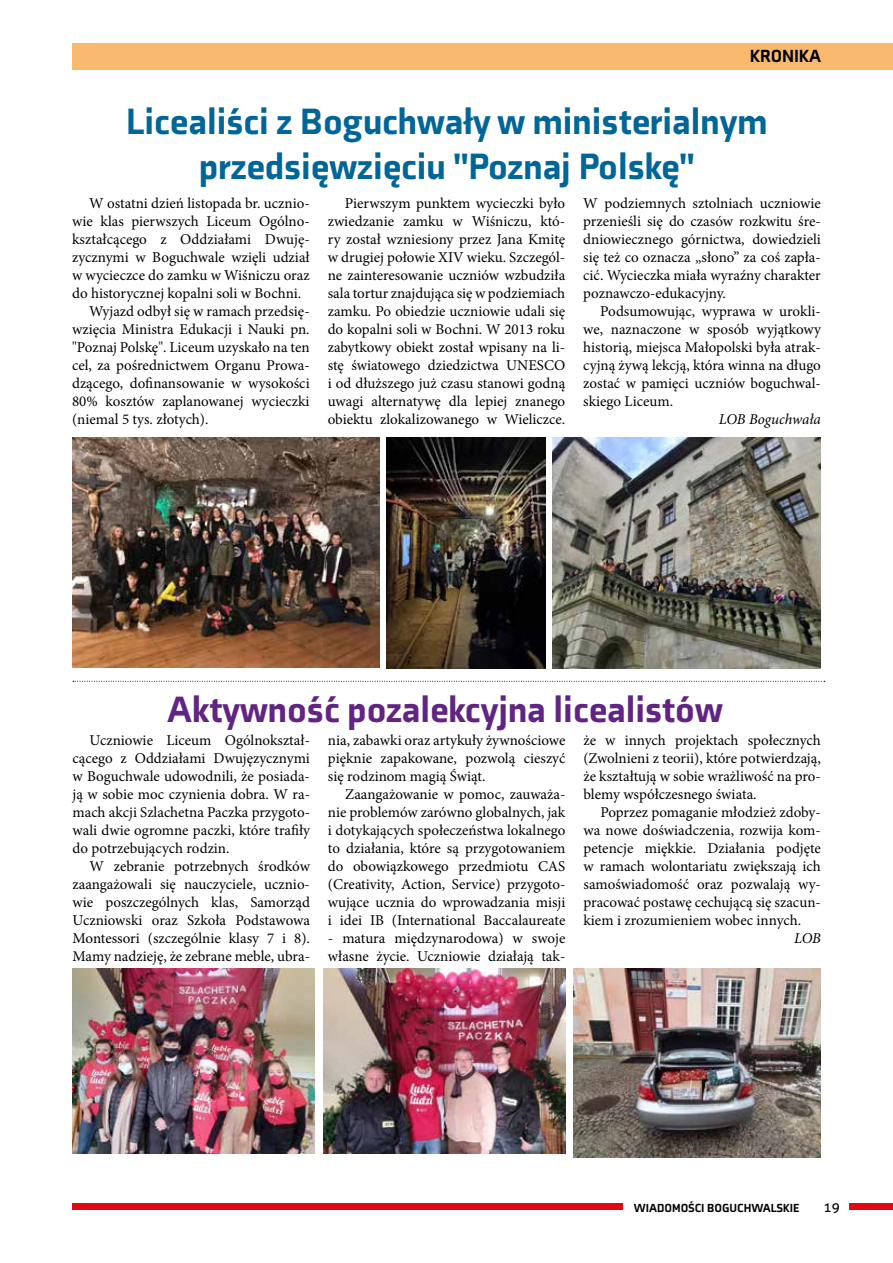
<style>
.page{position:relative;width:893px;height:1263px;background:#fff}
.page>*{position:absolute;margin:0;border:0;box-sizing:border-box;transform-origin:0 0}
.t1{font:900 37.5px/45px "Axia";color:#006697;text-align:center}
.t2{font:900 37.5px "Axia";color:#622483}
.t3{font:900 18px "Axia";color:#000}
.t4{font:15px/18px "Minion Pro";color:#000;text-align:justify}
.t5{font:italic 15px "Minion Pro";letter-spacing:-.005em;color:#000}
.t6{font:13.5px "Aller";color:#000}
.t7{font:900 12px "Axia";color:#000}
</style>
<div class="page">
<div style="left:850px;top:1204px;width:43px;height:6px;background:#e30613"></div>
<div style="left:72px;top:1204px;width:551px;height:6px;background:#e30613"></div>
<div style="left:73px;top:44px;width:820px;height:26px;background:#f9ba70"></div>
<img style="left:72px;top:437px;width:307px;height:231px">
<img style="left:387px;top:437px;width:158px;height:232px">
<img style="left:553px;top:437px;width:268px;height:232px">
<svg style="left:73px;top:681px;width:752px;height:1px"></svg>
<img style="left:574px;top:968px;width:247px;height:189px">
<img style="left:323px;top:968px;width:242px;height:185px">
<img style="left:72px;top:968px;width:242px;height:185px">
<p class="t3" style="left:750px;top:45px;width:73px">KRONIKA</p>
<h1 class="t1" style="left:126px;top:98px;width:643px">Licealiści z Boguchwały w ministerialnym przedsięwzięciu "Poznaj Polskę"</h1>
<p class="t4" style="left:89px;top:194px;width:222px">W ostatni dzień listopada br. ucznio-</p>
<p class="t4" style="left:72px;top:212px;width:239px">wie klas pierwszych Liceum Ogólno-</p>
<p class="t4" style="left:72px;top:230px;width:239px">kształcącego z Oddziałami Dwuję-</p>
<p class="t4" style="left:72px;top:248px;width:239px">zycznymi w Boguchwale wzięli udział</p>
<p class="t4" style="left:72px;top:266px;width:239px">w wycieczce do zamku w Wiśniczu oraz</p>
<p class="t4" style="left:72px;top:284px;width:231px">do historycznej kopalni soli w Bochni.</p>
<p class="t4" style="left:89px;top:302px;width:222px">Wyjazd odbył się w ramach przedsię-</p>
<p class="t4" style="left:72px;top:320px;width:239px">wzięcia Ministra Edukacji i Nauki pn.</p>
<p class="t4" style="left:72px;top:338px;width:239px">"Poznaj Polskę". Liceum uzyskało na ten</p>
<p class="t4" style="left:72px;top:356px;width:239px">cel, za pośrednictwem Organu Prowa-</p>
<p class="t4" style="left:72px;top:374px;width:239px">dzącego, dofinansowanie w wysokości</p>
<p class="t4" style="left:72px;top:392px;width:239px">80% kosztów zaplanowanej wycieczki</p>
<p class="t4" style="left:72px;top:410px;width:138px">(niemal 5 tys. złotych).</p>
<p class="t4" style="left:328px;top:194px;width:239px;text-indent:17px">Pierwszym punktem wycieczki było zwiedzanie zamku w Wiśniczu, któ&shy;ry został wzniesiony przez Jana Kmitę w drugiej połowie XIV wieku. Szczegól&shy;ne zainteresowanie uczniów wzbudziła sala tortur znajdująca się w podziemiach zamku. Po obiedzie uczniowie udali się do kopalni soli w Bochni. W 2013 roku zabytkowy obiekt został wpisany na li&shy;stę światowego dziedzictwa UNESCO i od dłuższego już czasu stanowi godną uwagi alternatywę dla lepiej znanego obiektu zlokalizowanego w Wieliczce.</p>
<p class="t4" style="left:583px;top:194px;width:239px">W podziemnych sztolniach uczniowie przenieśli się do czasów rozkwitu śre&shy;dniowiecznego górnictwa, dowiedzieli się też co oznacza „słono” za coś zapła&shy;cić. Wycieczka miała wyraźny charakter poznawczo-edukacyjny.</p>
<p class="t4" style="left:583px;top:302px;width:239px;text-indent:17px">Podsumowując, wyprawa w urokli&shy;we, naznaczone w sposób wyjątkowy historią, miejsca Małopolski była atrak&shy;cyjną żywą lekcją, która winna na długo zostać w pamięci uczniów boguchwal&shy;skiego Liceum.</p>
<p class="t5" style="left:719px;top:409px;width:104px">LOB Boguchwała</p>
<h1 class="t2" style="left:167px;top:686px;width:557px">Aktywność pozalekcyjna licealistów</h1>
<p class="t4" style="left:73px;top:732px;width:239px;text-indent:17px">Uczniowie Liceum Ogólnokształ&shy;cącego z Oddziałami Dwujęzycznymi w Boguchwale udowodnili, że posiada&shy;ją w sobie moc czynienia dobra. W ra&shy;mach akcji Szlachetna Paczka przygoto&shy;wali dwie ogromne paczki, które trafiły do potrzebujących rodzin.</p>
<p class="t4" style="left:73px;top:858px;width:239px;text-indent:17px">W zebranie potrzebnych środków zaangażowali się nauczyciele, ucznio&shy;wie poszczególnych klas, Samorząd Uczniowski oraz Szkoła Podstawowa Montessori (szczególnie klasy 7 i 8).<br>Mamy nadzieję, że zebrane meble, ubra-</p>
<p class="t4" style="left:583px;top:732px;width:239px">że w innych projektach społecznych (Zwolnieni z teorii), które potwierdzają, że kształtują w sobie wrażliwość na pro&shy;blemy współczesnego świata.</p>
<p class="t4" style="left:583px;top:804px;width:239px;text-indent:17px">Poprzez pomaganie młodzież zdoby&shy;wa nowe doświadczenia, rozwija kom&shy;petencje miękkie. Działania podjęte w ramach wolontariatu zwiększają ich samoświadomość oraz pozwalają wy&shy;pracować postawę cechującą się szacun&shy;kiem i zrozumieniem wobec innych.</p>
<p class="t5" style="left:794px;top:928px;width:28px">LOB</p>
<p class="t4" style="left:328px;top:732px;width:239px">nia, zabawki oraz artykuły żywnościowe pięknie zapakowane, pozwolą cieszyć się rodzinom magią Świąt.</p>
<p class="t4" style="left:328px;top:786px;width:239px;text-indent:17px">Zaangażowanie w pomoc, zauważa&shy;nie problemów zarówno globalnych, jak i dotykających społeczeństwa lokalnego to działania, które są przygotowaniem do obowiązkowego przedmiotu CAS (Creativity, Action, Service) przygoto&shy;wujące ucznia do wprowadzania misji i idei IB (International Baccalaureate</p>
<p class="t4" style="left:328px;top:930px;width:239px">- matura międzynarodowa) w swoje własne życie. Uczniowie działają tak-</p>
<p class="t7" style="left:634px;top:1200px;width:167px">WIADOMOŚCI BOGUCHWALSKIE</p>
<p class="t6" style="left:823px;top:1199px;width:18px">19</p>
</div>
